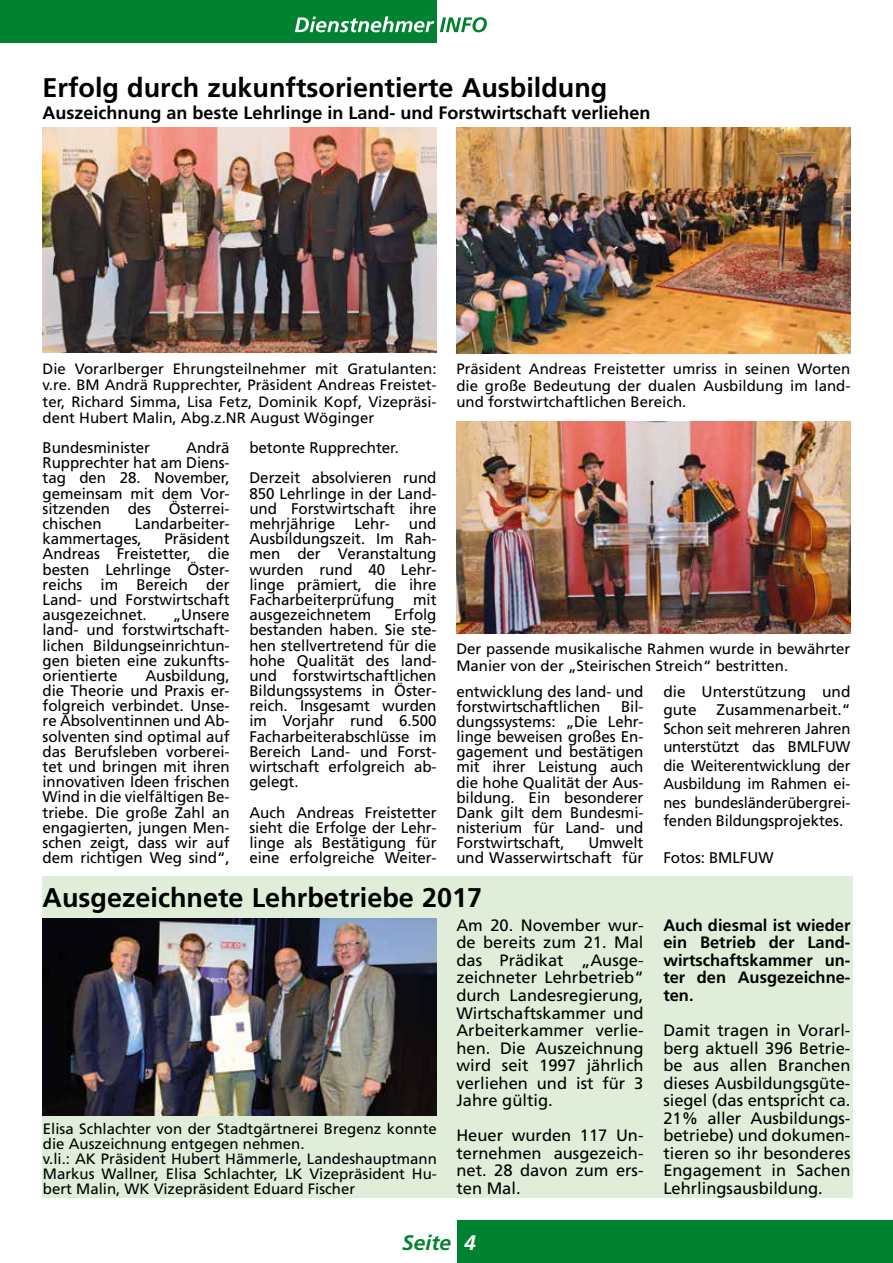
<style>
.page{position:relative;width:893px;height:1263px;background:#fff}
.page>*{position:absolute;margin:0;border:0;box-sizing:border-box;transform-origin:0 0}
.t1{font:700 27px "Frutiger LT";color:#000}
.t2{font:italic 700 21px "Frutiger LT";color:#008231}
.t3{font:700 18px "Frutiger LT";color:#000}
.t4{font:16.5px/17.5px "Frutiger LT";color:#000;text-align:justify}
.t5{font:700 16.5px/17.5px "Frutiger LT";color:#000;text-align:justify}
.t6{font:15.45px/15.1px "Frutiger LT";letter-spacing:-.005em;color:#000;text-align:justify}
.t7{font:15px/16.5px "Frutiger LT";color:#000;text-align:justify}
.s1{color:#fff}
</style>
<div class="page">
<div style="left:43px;top:876px;width:810px;height:321px;background:#e0edd9"></div>
<div style="left:0;top:0;width:437px;height:43px;background:#008231"></div>
<svg style="left:440px;top:17px;width:47px;height:15px"></svg>
<svg style="left:295px;top:16px;width:139px;height:16px"></svg>
<div style="left:457px;top:1220px;width:436px;height:43px;background:#008231"></div>
<img style="left:43px;top:128px;width:394px;height:225px">
<img style="left:43px;top:918px;width:394px;height:197px">
<img style="left:456px;top:128px;width:394px;height:225px">
<img style="left:456px;top:421px;width:394px;height:212px">
<h1 class="t1" style="left:43px;top:72px;width:566px">Erfolg durch zukunftsorientierte Ausbildung</h1>
<p class="t3" style="left:43px;top:102px;width:610px">Auszeichnung an beste Lehrlinge in Land- und Forstwirtschaft verliehen</p>
<p class="t7" style="left:43px;top:360px;width:396px">Die Vorarlberger Ehrungsteilnehmer mit Gratulanten: v.re. BM Andrä Rupprechter, Präsident Andreas Freistet&shy;ter, Richard Simma, Lisa Fetz, Dominik Kopf, Vizepräsi&shy;dent Hubert Malin, Abg.z.NR August Wöginger</p>
<p class="t6" style="left:43px;top:440px;width:189px;text-indent:144px">Andrä Rupprechter hat am Diens&shy;tag den 28. November, gemeinsam mit dem Vor&shy;sitzenden des Österrei&shy;chischen</p>
<p class="t6" style="left:43px;top:440px;width:109px">Bundesminister</p>
<p class="t6" style="left:43px;top:516px;width:189px;text-indent:92px">Landarbeiter&shy;kammertages,</p>
<p class="t6" style="left:43px;top:531px;width:189px;text-indent:122px">Präsident Andreas Freistetter, die besten Lehrlinge Öster&shy;reichs im Bereich der Land- und Forstwirtschaft ausgezeichnet.</p>
<p class="t6" style="left:43px;top:607px;width:189px;text-indent:130px">„Unsere land- und forstwirtschaft&shy;lichen Bildungseinrichtun&shy;gen bieten eine zukunfts&shy;orientierte</p>
<p class="t6" style="left:43px;top:668px;width:189px;text-indent:103px">Ausbildung, die Theorie und Praxis er&shy;folgreich verbindet. Unse&shy;re Absolventinnen und Ab&shy;solventen sind optimal auf das Berufsleben vorberei&shy;tet und bringen mit ihren innovativen Ideen frischen Wind in die vielfältigen Be&shy;triebe. Die große Zahl an engagierten, jungen Men&shy;schen zeigt, dass wir auf dem richtigen Weg sind“,</p>
<p class="t6" style="left:249px;top:432px;width:189px;line-height:30.5px">betonte Rupprechter.<br>Derzeit absolvieren rund</p>
<p class="t6" style="left:249px;top:486px;width:189px">850 Lehrlinge in der Land&shy;und Forstwirtschaft ihre mehrjährige Lehr- und Ausbildungszeit. Im Rah&shy;men der Veranstaltung wurden rund 40 Lehr&shy;linge prämiert, die ihre Facharbeiterprüfung mit ausgezeichnetem</p>
<p class="t6" style="left:249px;top:607px;width:189px;text-indent:145px">Erfolg bestanden haben. Sie ste&shy;hen stellvertretend für die hohe Qualität des land&shy;und forstwirtschaftlichen Bildungssystems in Öster&shy;reich. Insgesamt wurden im Vorjahr rund 6.500<br>Facharbeiterabschlüsse im Bereich Land- und Forst&shy;wirtschaft erfolgreich ab&shy;gelegt.</p>
<p class="t6" style="left:249px;top:805px;width:189px">Auch Andreas Freistetter sieht die Erfolge der Lehr&shy;linge als Bestätigung für eine erfolgreiche Weiter-</p>
<p class="t7" style="left:456px;top:361px;width:396px">Präsident Andreas Freistetter umriss in seinen Worten die große Bedeutung der dualen Ausbildung im land&shy;und forstwirtchaftlichen Bereich.</p>
<p class="t7" style="left:456px;top:641px;width:395px">Der passende musikalische Rahmen wurde in bewährter<br>Manier von der „Steirischen Streich“ bestritten.</p>
<p class="t6" style="left:456px;top:684px;width:189px">entwicklung des land- und forstwirtschaftlichen</p>
<p class="t6" style="left:456px;top:699px;width:189px;text-indent:165px">Bil&shy;dungssystems: „Die Lehr&shy;linge beweisen großes En&shy;gagement und bestätigen mit ihrer Leistung auch die hohe Qualität der Aus&shy;bildung. Ein besonderer Dank gilt dem Bundesmi&shy;nisterium für Land- und Forstwirtschaft,</p>
<p class="t6" style="left:456px;top:835px;width:189px;text-align:right">Umwelt<br>und Wasserwirtschaft für</p>
<p class="t6" style="left:663px;top:682px;width:189px;line-height:18.5px">die Unterstützung und gute</p>
<p class="t6" style="left:663px;top:701px;width:189px;line-height:18.5px;text-indent:53px">Zusammenarbeit.“ Schon seit mehreren Jahren unterstützt das BMLFUW die Weiterentwicklung der Ausbildung im Rahmen ei&shy;nes bundesländerübergrei&shy;fenden Bildungsprojektes.</p>
<p class="t6" style="left:663px;top:850px;width:112px">Fotos: BMLFUW</p>
<h1 class="t1" style="left:43px;top:881px;width:441px">Ausgezeichnete Lehrbetriebe 2017</h1>
<p class="t7" style="left:43px;top:1121px;width:396px;line-height:15px;text-align:left">Elisa Schlachter von der Stadtgärtnerei Bregenz konnte die Auszeichnung entgegen nehmen.<br>v.li.: AK Präsident Hubert Hämmerle, Landeshauptmann Markus Wallner, Elisa Schlachter, LK Vizepräsident Hu&shy;bert Malin, WK Vizepräsident Eduard Fischer</p>
<p class="t4" style="left:456px;top:916px;width:189px">Am 20. November wur&shy;de bereits zum 21. Mal das Prädikat „Ausge&shy;zeichneter Lehrbetrieb“ durch Landesregierung, Wirtschaftskammer und Arbeiterkammer verlie&shy;hen. Die Auszeichnung wird seit 1997 jährlich verliehen und ist für 3<br>Jahre gültig.</p>
<p class="t4" style="left:456px;top:1127px;width:189px">Heuer wurden 117 Un&shy;ternehmen ausgezeich&shy;net. 28 davon zum ers&shy;ten Mal.</p>
<h2 class="t2" style="left:402px;top:1230px;width:75px">Seite <span class="s1">4</span></h2>
<p class="t5" style="left:663px;top:916px;width:189px">Auch diesmal ist wieder ein Betrieb der Land&shy;wirtschaftskammer un&shy;ter den Ausgezeichne&shy;ten.</p>
<p class="t4" style="left:663px;top:1022px;width:189px">Damit tragen in Vorarl&shy;berg aktuell 396 Betrie&shy;be aus allen Branchen dieses Ausbildungsgüte&shy;siegel (das entspricht ca.<br>21% aller Ausbildungs&shy;betriebe) und dokumen&shy;tieren so ihr besonderes Engagement in Sachen Lehrlingsausbildung.</p>
</div>
